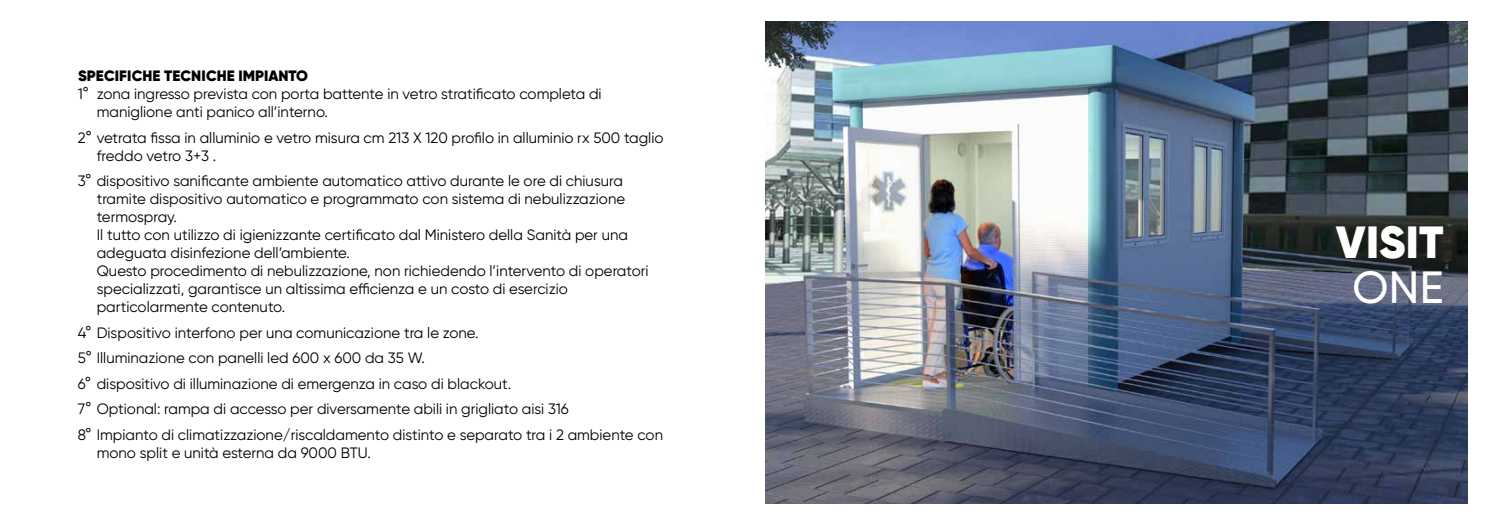
<style>
.page{position:relative;width:1489px;height:525px;background:#fff}
.page>*{position:absolute;margin:0;border:0;box-sizing:border-box;transform-origin:0 0}
.t1{font:900 45px "Gilroy";letter-spacing:.01em;color:#fff}
.t2{font:500 45px "Gilroy";color:#fff}
.t3{font:15px/18px "Gilroy";color:#000}
.t4{font:900 15px "Gilroy";letter-spacing:.005em;color:#000}
</style>
<div class="page">
<img style="left:765px;top:21px;width:702px;height:482px">
<p class="t4" style="left:78px;top:66px;width:231px">SPECIFICHE TECNICHE IMPIANTO</p>
<p class="t3" style="left:97px;top:85px;width:506px;text-indent:-19px">1° zona ingresso prevista con porta battente in vetro stratificato completa di maniglione anti panico all’interno.</p>
<p class="t3" style="left:97px;top:128px;width:568px;text-indent:-19px">2° vetrata fissa in alluminio e vetro misura cm 213 X 120 profilo in alluminio rx 500 taglio freddo vetro 3+3 .</p>
<p class="t3" style="left:97px;top:172px;width:553px;text-indent:-19px">3° dispositivo sanificante ambiente automatico attivo durante le ore di chiusura tramite dispositivo automatico e programmato con sistema di nebulizzazione termospray.<br>Il tutto con utilizzo di igienizzante certificato dal Ministero della Sanità per una adeguata disinfezione dell’ambiente.<br>Questo procedimento di nebulizzazione, non richiedendo l’intervento di operatori specializzati, garantisce un altissima efficienza e un costo di esercizio particolarmente contenuto.</p>
<p class="t3" style="left:78px;top:319px;width:586px;line-height:25.5px">4° Dispositivo interfono per una comunicazione tra le zone.<br>5° Illuminazione con panelli led 600 x 600 da 35 W.<br>6° dispositivo di illuminazione di emergenza in caso di blackout.<br>7° Optional: rampa di accesso per diversamente abili in grigliato aisi 316<br>8° Impianto di climatizzazione/riscaldamento distinto e separato tra i 2 ambiente con</p>
<p class="t3" style="left:97px;top:443px;width:275px">mono split e unità esterna da 9000 BTU.</p>
<h1 class="t1" style="left:1335px;top:213px;width:109px">VISIT</h1>
<h1 class="t2" style="left:1352px;top:259px;width:93px">ONE</h1>
</div>
